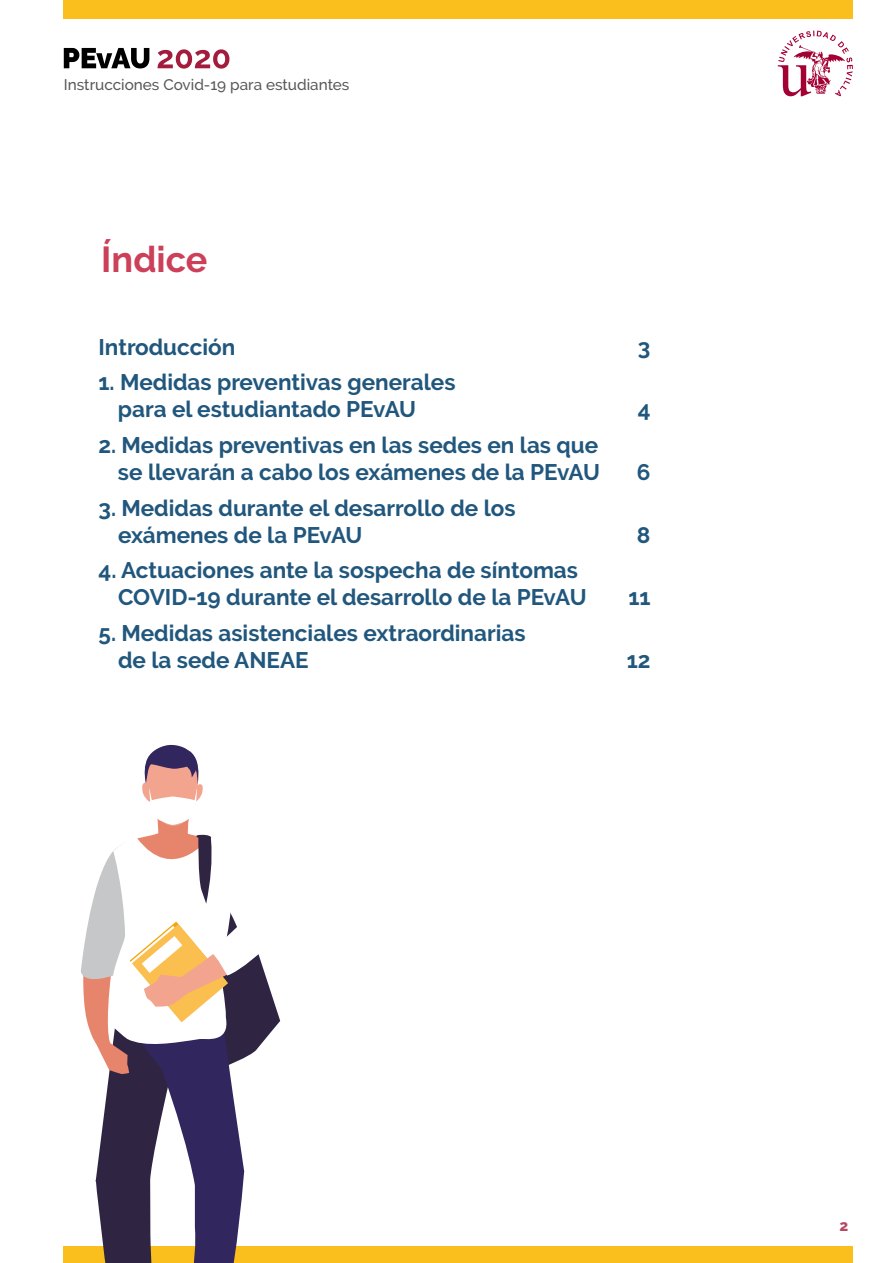
<style>
.page{position:relative;width:893px;height:1263px;background:#fff}
.page>*{position:absolute;margin:0;border:0;box-sizing:border-box;transform-origin:0 0}
.t1{font:700 36px "Raleway";color:#cc4059}
.t2{font:700 22.5px/27px "Raleway";color:#21577d}
.t3{font:500 15.3px "Raleway";color:#58585a}
.t4{font:800 15.3px "Raleway";color:#b64964}
</style>
<div class="page">
<div style="left:64px;top:0;width:789px;height:19px;background:#fabf1c"></div>
<div style="left:64px;top:1247px;width:789px;height:16px;background:#fabf1c"></div>
<svg style="left:64px;top:48px;width:85px;height:20px"></svg>
<svg style="left:158px;top:49px;width:71px;height:20px"></svg>
<svg style="left:778px;top:31px;width:75px;height:65px"></svg>
<svg style="left:81px;top:745px;width:199px;height:518px"></svg>
<p class="t3" style="left:64px;top:76px;width:287px">Instrucciones Covid-19 para estudiantes</p>
<h1 class="t1" style="left:101px;top:239px;width:108px">Índice</h1>
<p class="t2" style="left:98px;top:334px;width:138px">Introducción</p>
<p class="t2" style="left:638px;top:334px;width:14px">3</p>
<p class="t2" style="left:118px;top:369px;width:339px;text-indent:-20px">1. Medidas preventivas generales para el estudiantado PEvAU</p>
<p class="t2" style="left:638px;top:396px;width:14px">4</p>
<p class="t2" style="left:98px;top:432px;width:503px;text-align:right">2. Medidas preventivas en las sedes en las que se llevarán a cabo los exámenes de la PEvAU</p>
<p class="t2" style="left:118px;top:494px;width:399px;text-indent:-20px">3. Medidas durante el desarrollo de los exámenes de la PEvAU</p>
<p class="t2" style="left:118px;top:557px;width:470px;text-indent:-20px">4. Actuaciones ante la sospecha de síntomas<br>COVID-19 durante el desarrollo de la PEvAU</p>
<p class="t2" style="left:118px;top:619px;width:409px;text-indent:-20px">5. Medidas asistenciales extraordinarias de la sede ANEAE</p>
<p class="t2" style="left:637px;top:459px;width:15px">6</p>
<p class="t2" style="left:637px;top:521px;width:15px">8</p>
<p class="t2" style="left:628px;top:584px;width:24px">11</p>
<p class="t2" style="left:627px;top:646px;width:25px">12</p>
<p class="t4" style="left:839px;top:1216px;width:10px">2</p>
</div>
